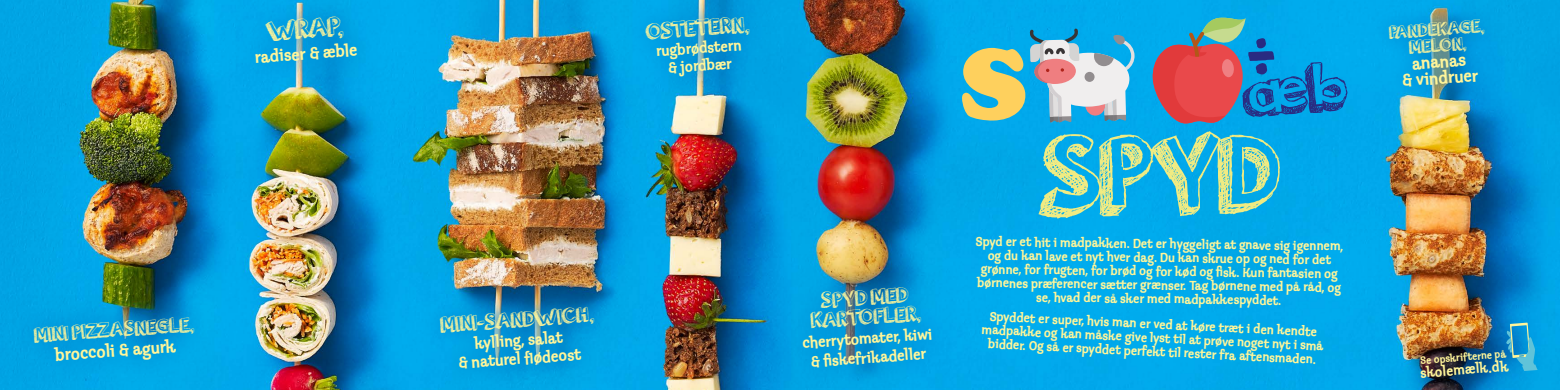
<style>
.page{position:relative;width:1560px;height:390px;background:#fff}
.page>*{position:absolute;margin:0;border:0;box-sizing:border-box;transform-origin:0 0}
.t1{font:112.75px "orangejuice";color:#f0eb82}
.t2{font:27.75px "orangejuice";color:#fff59a}
.t3{font:22.88px "orangejuice";color:#fff59a}
.t4{font:22.25px "orangejuice";color:#fff59a}
.t5{font:22px/19.2px "orangejuice";color:#fff59a;text-align:center}
.t6{font:21px "orangejuice";color:#fff59a}
.t7{font:18.75px/16px "orangejuice";color:#fff59a;text-align:center}
.t8{font:18.5px/16px "Klepto ITC";color:#fff59a;text-align:center}
.t9{font:18.38px "Klepto ITC";color:#fff59a}
.t10{font:18px "Klepto ITC";color:#fff59a}
.t11{font:17px/18.4px "Klepto ITC";color:#fff59a;text-align:center}
.t12{font:16.5px/19.2px "Klepto ITC";color:#fff59a;text-align:center}
.t13{font:16.25px/17.5px "Klepto ITC";color:#fff59a;text-align:center}
.t14{font:15px "Klepto ITC";color:#fff59a}
.t15{font:13.75px/13.8px "Klepto ITC";color:#fff59a;text-align:center}
.t16{font:11.25px "Klepto ITC";color:#fff59a}
</style>
<div class="page">
<img style="left:0;top:0;width:1559px;height:390px">
<svg style="left:235px;top:0;width:142px;height:84px;background:#07a2e1"></svg>
<svg style="left:782px;top:266px;width:170px;height:121px;background:#0c99d3"></svg>
<svg style="left:623px;top:0;width:148px;height:98px;background:#099edc"></svg>
<svg style="left:1370px;top:1px;width:131px;height:104px;background:#149dd4"></svg>
<svg style="left:424px;top:292px;width:185px;height:92px;background:#0794d3"></svg>
<svg style="left:12px;top:296px;width:202px;height:86px;background:#039bd6"></svg>
<svg style="left:1505px;top:322px;width:32px;height:49px;background:#2ba1d0"></svg>
<svg style="left:960px;top:28px;width:174px;height:94px;background:#50b4de"></svg>
<svg style="left:1152px;top:17px;width:196px;height:107px;background:#498bb5"></svg>
<h2 class="t2" style="left:264px;top:12px;width:78px;rotate:-4deg">WRAP,</h2>
<h3 class="t10" style="left:254px;top:47px;width:104px;rotate:-4deg">radiser &amp; æble</h3>
<h3 class="t3" style="left:644px;top:15px;width:105px;rotate:-4deg">OSTETERN,</h3>
<p class="t13" style="left:655px;top:43px;width:87px;rotate:-4deg">rugbrødstern &amp; jordbær</p>
<h1 class="t1" style="left:1037px;top:98px;width:242px;rotate:-1deg">SPYD</h1>
<h3 class="t7" style="left:1388px;top:24px;width:96px;rotate:-4deg">PANDEKAGE,<br>MELON,</h3>
<h3 class="t8" style="left:1400px;top:57px;width:77px;rotate:-4deg">ananas<br>&amp; vindruer</h3>
<p class="t15" style="left:976px;top:234px;width:369px;rotate:1deg">Spyd er et hit i madpakken. Det er hyggeligt at gnave sig igennem, og du kan lave et nyt hver dag. Du kan skrue op og ned for det grønne, for frugten, for brød og for kød og fi sk. Kun fantasien og børnenes præferencer sætter grænser. Tag børnene med på råd, og se, hvad der så sker med madpakkespyddet.</p>
<h3 class="t5" style="left:808px;top:291px;width:112px;rotate:-4deg">SPYD MED<br>KARTOFLER,</h3>
<p class="t12" style="left:801px;top:334px;width:132px;rotate:-4deg">cherrytomater, kiwi &amp; fi skefrikadeller</p>
<h3 class="t4" style="left:439px;top:309px;width:155px;rotate:-4deg">MINI-SANDWICH,</h3>
<p class="t11" style="left:457px;top:336px;width:124px;rotate:-4deg">kylling, salat<br>&amp; naturel fl ødeost</p>
<p class="t15" style="left:982px;top:308px;width:344px;rotate:3deg">Spyddet er super, hvis man er ved at køre træt i den kendte madpakke og kan måske give lyst til at prøve noget nyt i små bidder. Og så er spyddet perfekt til rester fra aftensmaden.</p>
<h3 class="t6" style="left:33px;top:320px;width:161px;rotate:-4deg">MINI PIZZASNEGLE,</h3>
<h3 class="t9" style="left:54px;top:345px;width:122px;rotate:-4deg">broccoli &amp; agurk</h3>
<p class="t16" style="left:1419px;top:354px;width:88px;rotate:-4deg">Se opskrifterne på</p>
<p class="t14" style="left:1419px;top:364px;width:90px;rotate:-4deg">skolemælk.dk</p>
</div>
